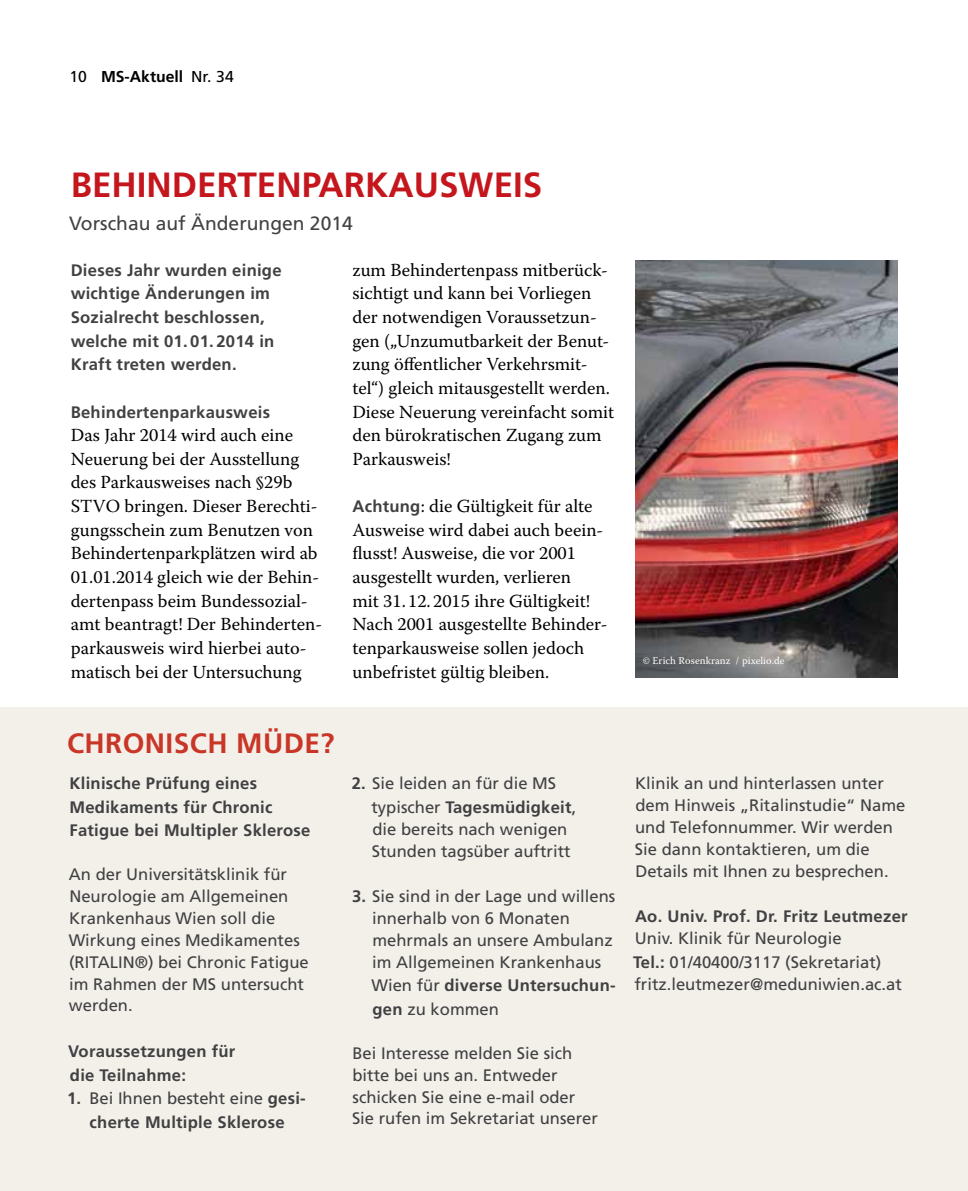
<style>
.page{position:relative;width:968px;height:1191px;background:#fff}
.page>*{position:absolute;margin:0;border:0;box-sizing:border-box;transform-origin:0 0}
.t1{font:700 35px "Frutiger";color:#c4161c}
.t2{font:700 28px "Frutiger";letter-spacing:.015em;color:#c93627}
.t3{font:19.25px "Frutiger";color:#414042}
.t4{font:18.38px/23.6px "Warnock Pro";color:#000}
.t5{font:16.62px/21.9px "Frutiger";color:#414042}
.t6{font:700 16.62px/23.6px "Frutiger";letter-spacing:.015em;color:#414042}
.t7{font:700 15.75px "Frutiger";color:#000}
.t8{font:10.5px "Warnock Pro";letter-spacing:.005em;color:#fff}
.s1{font-weight:400}
.s2{font-family:"Frutiger";font-weight:700;font-size:16.62px;color:#414042}
.s3{font-weight:700}
</style>
<div class="page">
<img style="left:635px;top:260px;width:262px;height:417px">
<div style="left:0;top:707px;width:967px;height:484px;background:#f2f0e9"></div>
<p class="t7" style="left:69px;top:67px;width:166px"><span class="s1">10</span> MS-Aktuell <span class="s1">Nr. 34</span></p>
<h1 class="t1" style="left:71px;top:164px;width:473px">BEHINDERTENPARKAUSWEIS</h1>
<p class="t3" style="left:69px;top:212px;width:285px">Vorschau auf Änderungen 2014</p>
<p class="t6" style="left:71px;top:258px;width:212px">Dieses Jahr wurden einige wichtige Änderungen im<br>Sozialrecht beschlossen, welche mit 01. 01. 2014 in<br>Kraft treten werden.</p>
<p class="t6" style="left:71px;top:400px;width:201px">Behindertenparkausweis</p>
<p class="t4" style="left:71px;top:423px;width:253px">Das Jahr 2014 wird auch eine<br>Neuerung bei der Ausstellung des Parkausweises nach §29b<br>STVO bringen. Dieser Berechti&shy;gungsschein zum Benutzen von<br>Behindertenparkplätzen wird ab<br>01.01.2014 gleich wie der Behin&shy;dertenpass beim Bundessozial&shy;amt beantragt! Der Behinderten&shy;parkausweis wird hierbei auto&shy;matisch bei der Untersuchung</p>
<p class="t4" style="left:352px;top:258px;width:263px">zum Behindertenpass mitberück&shy;sichtigt und kann bei Vorliegen der notwendigen Voraussetzun&shy;gen („Unzumutbarkeit der Benut&shy;zung öffentlicher Verkehrsmit&shy;tel“) gleich mitausgestellt werden.<br>Diese Neuerung vereinfacht somit den bürokratischen Zugang zum<br>Parkausweis!</p>
<p class="t4" style="left:352px;top:494px;width:256px"><span class="s2">Achtung</span>: die Gültigkeit für alte<br>Ausweise wird dabei auch beein&shy;flusst! Ausweise, die vor 2001 ausgestellt wurden, verlieren<br>mit 31.12.2015 ihre Gültigkeit!<br>Nach 2001 ausgestellte Behinder&shy;tenparkausweise sollen jedoch unbefristet gültig bleiben.</p>
<p class="t8" style="left:642px;top:654px;width:143px">© Erich Rosenkranz / pixelio.de</p>
<h2 class="t2" style="left:67px;top:727px;width:269px">CHRONISCH MÜDE?</h2>
<p class="t6" style="left:69px;top:771px;width:242px">Klinische Prüfung eines<br>Medikaments für Chronic<br>Fatigue bei Multipler Sklerose</p>
<p class="t5" style="left:69px;top:863px;width:242px">An der Universitätsklinik für<br>Neurologie am Allgemeinen<br>Krankenhaus Wien soll die<br>Wirkung eines Medikamentes (RITALIN®) bei Chronic Fatigue im Rahmen der MS untersucht werden.</p>
<p class="t6" style="left:68px;top:1039px;width:169px">Voraussetzungen für die Teilnahme:</p>
<p class="t6" style="left:67px;top:1086px;width:240px;text-align:center">1. <span class="s1">Bei Ihnen besteht eine</span> gesi&shy;cherte Multiple Sklerose</p>
<p class="t5" style="left:371px;top:771px;width:206px;line-height:23.6px;text-indent:-20px"><span class="s3">2.</span> Sie leiden an für die MS typischer <span class="s3">Tagesmüdigkeit</span>,</p>
<p class="t5" style="left:372px;top:818px;width:200px">die bereits nach wenigen<br>Stunden tagsüber auftritt</p>
<p class="t5" style="left:372px;top:885px;width:245px;text-indent:-20px"><span class="s3">3.</span> Sie sind in der Lage und willens innerhalb von 6 Monaten mehrmals an unsere Ambulanz im Allgemeinen Krankenhaus</p>
<p class="t6" style="left:371px;top:973px;width:245px"><span class="s1">Wien für</span> diverse Untersuchun&shy;gen <span class="s1">zu kommen</span></p>
<p class="t5" style="left:352px;top:1042px;width:247px">Bei Interesse melden Sie sich bitte bei uns an. Entweder schicken Sie eine e-mail oder<br>Sie rufen im Sekretariat unserer</p>
<p class="t5" style="left:635px;top:772px;width:272px">Klinik an und hinterlassen unter dem Hinweis „Ritalinstudie“ Name und Telefonnummer. Wir werden<br>Sie dann kontaktieren, um die<br>Details mit Ihnen zu besprechen.</p>
<p class="t6" style="left:635px;top:904px;width:274px">Ao. Univ. Prof. Dr. Fritz Leutmezer</p>
<p class="t5" style="left:633px;top:926px;width:250px;line-height:23.6px">Univ. Klinik für Neurologie<br><span class="s3">Tel.:</span> 01/40400/3117 (Sekretariat)</p>
<p class="t5" style="left:634px;top:973px;width:269px">fritz.leutmezer@meduniwien.ac.at</p>
</div>
